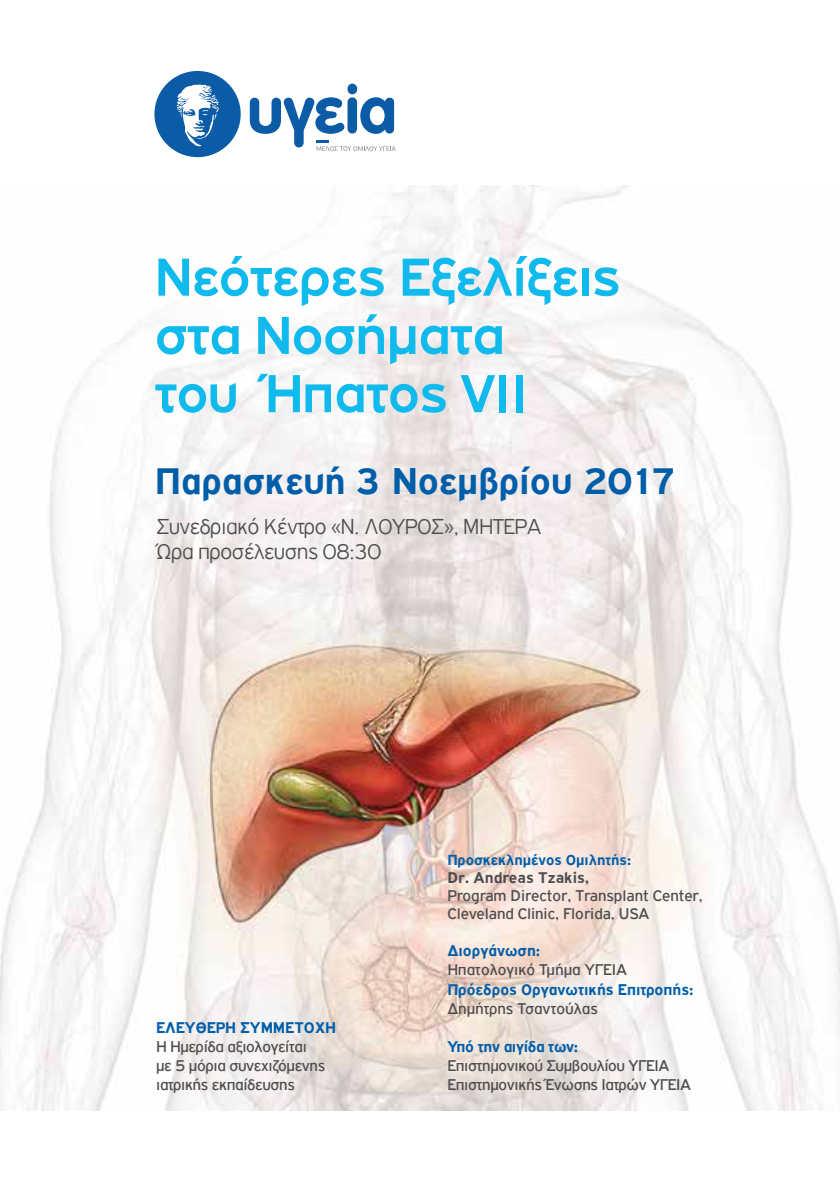
<style>
.page{position:relative;width:840px;height:1191px;background:#fff}
.page>*{position:absolute;margin:0;border:0;box-sizing:border-box;transform-origin:0 0}
.t1{font:700 57px/58.2px "PF Highway Gothic Extended";color:#11baed;scale:.9 1}
.t2{font:700 39.4px "PF Highway Gothic";color:#005ea9}
.t3{font:300 23px/25.4px "PF Highway Gothic";letter-spacing:-.02em;color:#4d4d4f}
.t4{font:16.6px/19px "PF Highway Gothic";letter-spacing:-.02em;color:#4d4d4f}
.t5{font:16.6px/18px "PF Highway Gothic";color:#4d4d4f}
.t6{font:700 16.6px "PF Highway Gothic";color:#005ea9}
.t7{font:700 16.6px "PF Highway Gothic";color:#4d4d4f}
.t8{font:700 16.6px "PF Highway Gothic";letter-spacing:-.02em;color:#005ea9}
.t9{font:700 15.6px "PF Highway Gothic";color:#005ea9}
</style>
<div class="page">
<img style="left:0;top:185px;width:839px;height:925px">
<div style="left:154px;top:71px;width:86px;height:86px;background:#0b5ba7;border-radius:50%"></div>
<svg style="left:176px;top:84px;width:43px;height:63px"></svg>
<div style="left:347px;top:84px;width:10px;height:10px;background:#0b5ba7;border-radius:5px"></div>
<svg style="left:250px;top:97px;width:145px;height:54px"></svg>
<h1 class="t1" style="left:155px;top:248px;width:518px">Nεότερες Εξελίξεις στα Νοσήµατα<br>του Ήπατος VIΙ</h1>
<h2 class="t2" style="left:155px;top:460px;width:523px">Παρασκευή 3 Νοεµβρίου 2017</h2>
<h3 class="t3" style="left:156px;top:513px;width:386px">Συνεδριακό Κέντρο «Ν. ΛΟΥΡΟΣ», ΜΗΤΕΡΑ<br>Ώρα προσέλευσης 08:30</h3>
<p class="t9" style="left:447px;top:851px;width:185px">Προσκεκληµένος Οµιλητής:</p>
<p class="t7" style="left:447px;top:868px;width:143px">Dr. Andreas Tzakis,</p>
<p class="t5" style="left:447px;top:886px;width:257px">Program Director, Transplant Center,<br>Cleveland Clinic, Florida, USA</p>
<p class="t6" style="left:156px;top:1018px;width:181px">ΕΛΕΥΘΕΡΗ ΣΥΜΜΕΤΟΧΗ</p>
<p class="t4" style="left:156px;top:1037px;width:171px">Η Ηµερίδα αξιολογείται µε 5 µόρια συνεχιζόµενης ιατρικής εκπαίδευσης</p>
<p class="t6" style="left:447px;top:942px;width:94px">Διοργάνωση:</p>
<p class="t6" style="left:447px;top:980px;width:248px">Πρόεδρος Οργανωτικής Επιτροπής:</p>
<p class="t5" style="left:447px;top:961px;width:181px">Ηπατολογικό Τµήµα ΥΓΕΙΑ</p>
<p class="t5" style="left:447px;top:999px;width:152px">Δηµήτρης Τσαντούλας</p>
<p class="t8" style="left:447px;top:1038px;width:132px">Υπό την αιγίδα των:</p>
<p class="t4" style="left:447px;top:1056px;width:245px">Επιστηµονικού Συµβουλίου ΥΓΕΙΑ<br>Επιστηµονικής Ένωσης Ιατρών ΥΓΕΙΑ</p>
</div>
